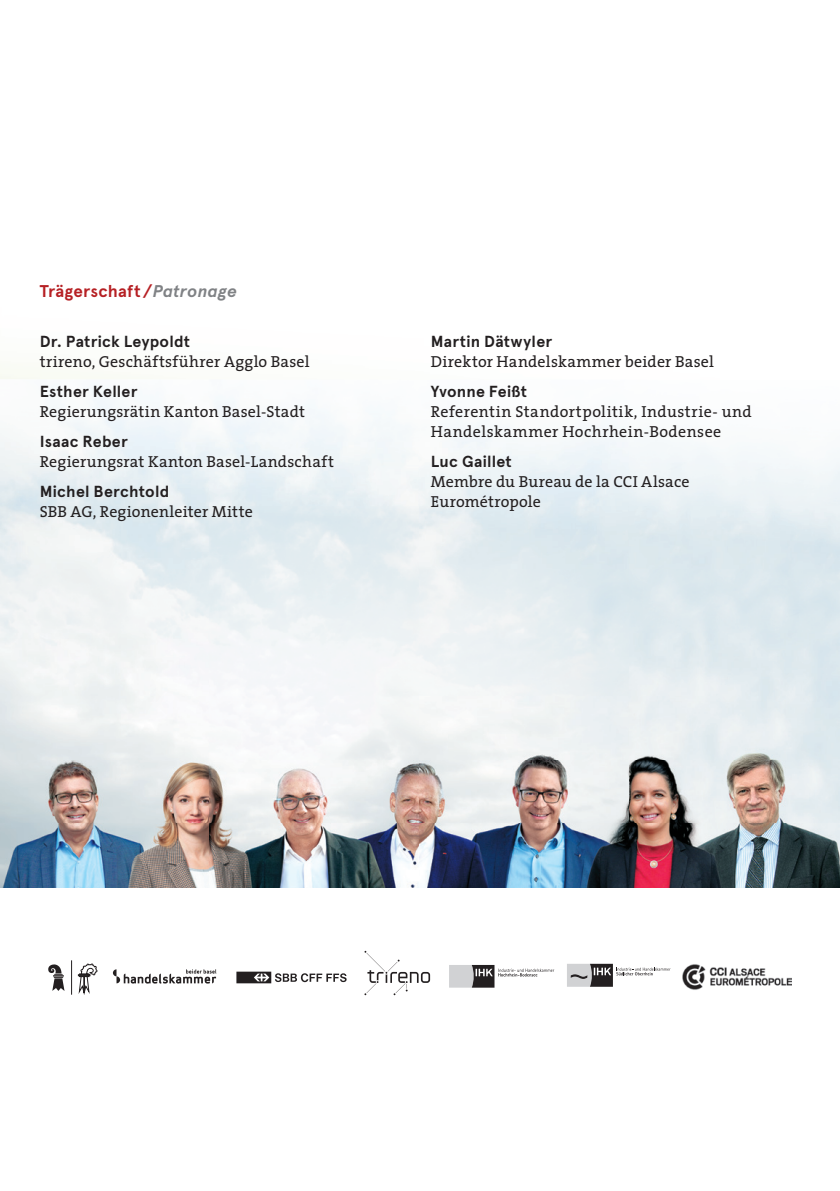
<style>
.page{position:relative;width:840px;height:1191px;background:#fff}
.page>*{position:absolute;margin:0;border:0;box-sizing:border-box;transform-origin:0 0}
.t1{font:700 17px "Apercu";letter-spacing:.015em;color:#b62024}
.t2{font:16px/20px "The Serif";letter-spacing:.015em;color:#231f20}
.t3{font:700 16px "Apercu";letter-spacing:.015em;color:#231f20}
.s1{font-style:italic;color:#808285}
</style>
<div class="page">
<img style="left:0;top:379px;width:839px;height:508px">
<svg style="left:48px;top:964px;width:16px;height:27px"></svg>
<svg style="left:78px;top:963px;width:19px;height:31px"></svg>
<hr style="left:71px;top:960px;width:1px;height:34px;background:#231f20">
<svg style="left:236px;top:971px;width:110px;height:12px"></svg>
<svg style="left:113px;top:969px;width:103px;height:14px"></svg>
<svg style="left:364px;top:951px;width:66px;height:44px"></svg>
<svg style="left:567px;top:963px;width:103px;height:23px"></svg>
<svg style="left:449px;top:965px;width:105px;height:22px"></svg>
<img style="left:682px;top:964px;width:109px;height:26px">
<p class="t1" style="left:40px;top:281px;width:199px">Trägerschaft /<span class="s1">Patronage</span></p>
<p class="t3" style="left:40px;top:332px;width:152px">Dr. Patrick Leypoldt</p>
<p class="t2" style="left:40px;top:351px;width:271px">trireno, Geschäftsführer Agglo Basel</p>
<p class="t3" style="left:40px;top:382px;width:99px">Esther Keller</p>
<p class="t2" style="left:40px;top:401px;width:267px">Regierungsrätin Kanton Basel-Stadt</p>
<p class="t3" style="left:40px;top:432px;width:90px">Isaac Reber</p>
<p class="t2" style="left:40px;top:451px;width:295px">Regierungsrat Kanton Basel-Landschaft</p>
<p class="t3" style="left:40px;top:482px;width:131px">Michel Berchtold</p>
<p class="t2" style="left:40px;top:501px;width:214px">SBB AG, Regionenleiter Mitte</p>
<p class="t3" style="left:430px;top:331px;width:123px">Martin Dätwyler</p>
<p class="t2" style="left:430px;top:351px;width:284px">Direktor Handelskammer beider Basel</p>
<p class="t3" style="left:430px;top:381px;width:98px">Yvonne Feißt</p>
<p class="t2" style="left:430px;top:401px;width:322px">Referentin Standortpolitik, Industrie- und<br>Handelskammer Hochrhein-Bodensee</p>
<p class="t3" style="left:430px;top:451px;width:83px">Luc Gaillet</p>
<p class="t2" style="left:430px;top:471px;width:260px">Membre du Bureau de la CCI Alsace<br>Eurométropole</p>
</div>
